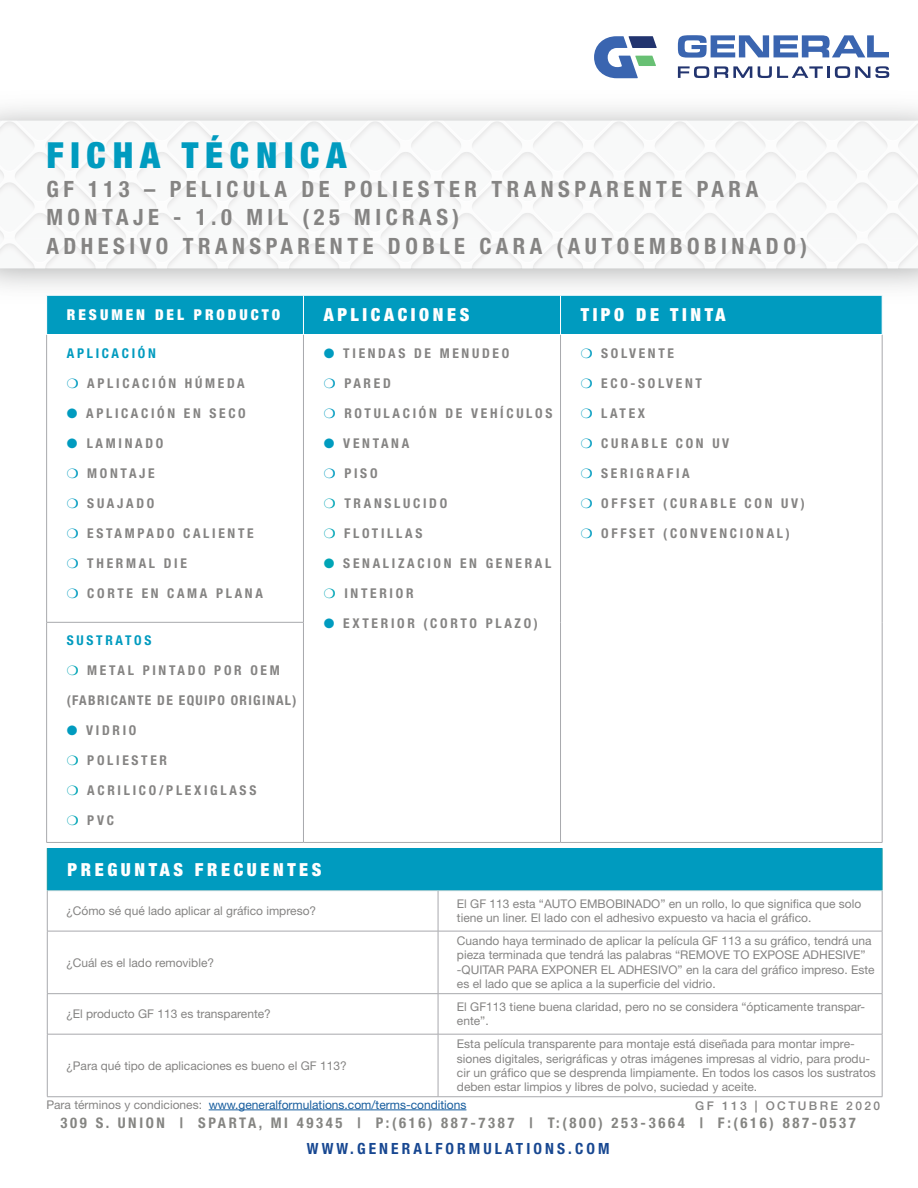
<style>
.page{position:relative;width:918px;height:1188px;background:#fff}
.page>*{position:absolute;margin:0;border:0;box-sizing:border-box;transform-origin:0 0}
.t1{font:900 condensed 36px "Helvetica Neue LT Std";letter-spacing:.19em;color:#009bbf}
.t2{font:700 condensed 22.5px "Helvetica Neue LT Std";letter-spacing:.2em;color:#858483}
.t3{font:900 condensed 18px "Helvetica Neue LT Std";letter-spacing:.2em;color:#fff}
.t4{font:700 condensed 15.45px "Helvetica Neue LT Std";letter-spacing:.2em;color:#174791}
.t5{font:900 condensed 15px "Helvetica Neue LT Std";letter-spacing:.2em;color:#fff}
.t6{font:700 condensed 14.7px "Helvetica Neue LT Std";letter-spacing:.18em;color:#858582}
.t7{font:700 condensed 13.5px "Helvetica Neue LT Std";letter-spacing:.2em;color:#858483}
.t8{font:700 condensed 13.5px "Helvetica Neue LT Std";letter-spacing:.1em;color:#858483}
.t9{font:700 condensed 13.5px "Helvetica Neue LT Std";letter-spacing:.2em;color:#009bbf}
.Table_Text{font:12px/14.4px "Helvetica Neue LT Std";color:#858483}
.t10{font:12px "Helvetica Neue LT Std";color:#175d9e}
.t11{font:500 12px "Helvetica Neue LT Std";letter-spacing:.2em;color:#858483}
.s1{color:#009bbf}
.s2{color:#00a5b6}
.s3{color:#858483}
</style>
<div class="page">
<img style="left:0;top:121px;width:686px;height:147px">
<img style="left:686px;top:121px;width:232px;height:147px">
<svg style="left:678px;top:66px;width:74px;height:12px"></svg>
<svg style="left:758px;top:66px;width:131px;height:12px"></svg>
<svg style="left:678px;top:35px;width:211px;height:23px"></svg>
<svg style="left:594px;top:36px;width:63px;height:42px"></svg>
<hr style="left:209px;top:1110px;width:257px;height:1px;background:#175d9e">
<div style="left:47px;top:848px;width:835px;height:43px;background:#009bbf"></div>
<hr style="left:438px;top:891px;width:1px;height:40px;background:#a8a9ad">
<hr style="left:438px;top:931px;width:1px;height:62px;background:#a8a9ad">
<hr style="left:438px;top:994px;width:1px;height:40px;background:#a8a9ad">
<hr style="left:438px;top:1034px;width:1px;height:63px;background:#a8a9ad">
<hr style="left:47px;top:848px;width:1px;height:42px;background:#209da5">
<hr style="left:882px;top:848px;width:1px;height:42px;background:#209da5">
<hr style="left:47px;top:890px;width:391px;height:1px;background:#aacfd4">
<hr style="left:438px;top:890px;width:444px;height:1px;background:#aacfd4">
<hr style="left:47px;top:891px;width:1px;height:40px;background:#a8a9ad">
<hr style="left:882px;top:891px;width:1px;height:40px;background:#a8a9ad">
<hr style="left:47px;top:931px;width:391px;height:1px;background:#a8a9ad">
<hr style="left:47px;top:931px;width:1px;height:62px;background:#a8a9ad">
<hr style="left:438px;top:931px;width:444px;height:1px;background:#a8a9ad">
<hr style="left:882px;top:931px;width:1px;height:62px;background:#a8a9ad">
<hr style="left:47px;top:993px;width:391px;height:1px;background:#a8a9ad">
<hr style="left:47px;top:994px;width:1px;height:40px;background:#a8a9ad">
<hr style="left:438px;top:993px;width:444px;height:1px;background:#a8a9ad">
<hr style="left:882px;top:994px;width:1px;height:40px;background:#a8a9ad">
<hr style="left:47px;top:1034px;width:391px;height:1px;background:#a8a9ad">
<hr style="left:47px;top:1034px;width:1px;height:63px;background:#a8a9ad">
<hr style="left:438px;top:1034px;width:444px;height:1px;background:#a8a9ad">
<hr style="left:882px;top:1034px;width:1px;height:63px;background:#a8a9ad">
<hr style="left:47px;top:1096px;width:391px;height:1px;background:#a8a9ad">
<hr style="left:438px;top:1096px;width:444px;height:1px;background:#a8a9ad">
<div style="left:47px;top:296px;width:835px;height:38px;background:#009bbf"></div>
<hr style="left:46px;top:335px;width:1px;height:287px;background:#a8a9ad">
<hr style="left:303px;top:335px;width:1px;height:287px;background:#a8a9ad">
<hr style="left:560px;top:335px;width:1px;height:287px;background:#a8a9ad">
<hr style="left:882px;top:335px;width:1px;height:287px;background:#a8a9ad">
<hr style="left:46px;top:622px;width:258px;height:1px;background:#a8a9ad">
<hr style="left:46px;top:623px;width:1px;height:219px;background:#a8a9ad">
<hr style="left:303px;top:623px;width:1px;height:219px;background:#a8a9ad">
<hr style="left:560px;top:622px;width:1px;height:220px;background:#a8a9ad">
<hr style="left:882px;top:622px;width:1px;height:220px;background:#a8a9ad">
<hr style="left:46px;top:842px;width:257px;height:1px;background:#a8a9ad">
<hr style="left:303px;top:842px;width:258px;height:1px;background:#a8a9ad">
<hr style="left:561px;top:842px;width:321px;height:1px;background:#a8a9ad">
<hr style="left:303px;top:295px;width:1px;height:39px;background:#fff">
<hr style="left:560px;top:295px;width:1px;height:39px;background:#fff">
<p class="t1" style="left:46px;top:133px;width:301px">FICHA TÉCNICA</p>
<p class="t2" style="left:46px;top:175px;width:713px">GF 113 – PELICULA DE POLIESTER TRANSPARENTE PARA</p>
<p class="t2" style="left:46px;top:204px;width:414px">MONTAJE - 1.0 MIL (25 MICRAS)</p>
<p class="t2" style="left:46px;top:232px;width:762px">ADHESIVO TRANSPARENTE DOBLE CARA (AUTOEMBOBINADO)</p>
<p class="t5" style="left:67px;top:306px;width:215px">RESUMEN DEL PRODUCTO</p>
<p class="t3" style="left:324px;top:304px;width:147px">APLICACIONES</p>
<p class="t3" style="left:581px;top:304px;width:146px">TIPO DE TINTA</p>
<p class="t9" style="left:67px;top:345px;width:91px">APLICACIÓN</p>
<p class="t7" style="left:67px;top:375px;width:179px"><span class="s1">❍</span> APLICACIÓN HÚMEDA</p>
<p class="t7" style="left:67px;top:405px;width:180px"><span class="s1">●</span> APLICACIÓN EN SECO</p>
<p class="t7" style="left:67px;top:435px;width:98px"><span class="s1">●</span> LAMINADO</p>
<p class="t7" style="left:67px;top:465px;width:89px"><span class="s1">❍</span> MONTAJE</p>
<p class="t7" style="left:67px;top:495px;width:89px"><span class="s1">❍</span> SUAJADO</p>
<p class="t7" style="left:67px;top:525px;width:188px"><span class="s1">❍</span> ESTAMPADO CALIENTE</p>
<p class="t7" style="left:67px;top:555px;width:122px"><span class="s1">❍</span> THERMAL DIE</p>
<p class="t7" style="left:67px;top:585px;width:198px"><span class="s1">❍</span> CORTE EN CAMA PLANA</p>
<p class="t7" style="left:324px;top:345px;width:187px"><span class="s1">●</span> TIENDAS DE MENUDEO</p>
<p class="t7" style="left:324px;top:375px;width:69px"><span class="s1">❍</span> PARED</p>
<p class="t7" style="left:324px;top:405px;width:230px"><span class="s1">❍</span> ROTULACIÓN DE VEHÍCULOS</p>
<p class="t7" style="left:324px;top:435px;width:87px"><span class="s1">●</span> VENTANA</p>
<p class="t7" style="left:324px;top:465px;width:55px"><span class="s1">❍</span> PISO</p>
<p class="t7" style="left:324px;top:495px;width:125px"><span class="s2">❍</span> TRANSLUCIDO</p>
<p class="t7" style="left:324px;top:525px;width:100px"><span class="s2">❍</span> FLOTILLAS</p>
<p class="t7" style="left:324px;top:555px;width:229px"><span class="s2">●</span> SENALIZACION EN GENERAL</p>
<p class="t7" style="left:324px;top:585px;width:91px"><span class="s2">❍</span> INTERIOR</p>
<p class="t7" style="left:324px;top:615px;width:216px"><span class="s1">●</span> EXTERIOR (CORTO PLAZO)</p>
<p class="t7" style="left:581px;top:345px;width:95px"><span class="s1">❍</span> SOLVENTE</p>
<p class="t7" style="left:581px;top:375px;width:123px"><span class="s1">❍</span> ECO-SOLVENT</p>
<p class="t7" style="left:581px;top:405px;width:66px"><span class="s1">❍</span> LATEX</p>
<p class="t7" style="left:581px;top:435px;width:150px"><span class="s1">❍</span> CURABLE CON UV</p>
<p class="t7" style="left:581px;top:465px;width:110px"><span class="s1">❍</span> SERIGRAFIA</p>
<p class="t7" style="left:581px;top:495px;width:226px"><span class="s1">❍</span> OFFSET (CURABLE CON UV)</p>
<p class="t7" style="left:581px;top:525px;width:211px"><span class="s1">❍</span> OFFSET (CONVENCIONAL)</p>
<p class="t9" style="left:67px;top:632px;width:86px">SUSTRATOS</p>
<p class="t7" style="left:67px;top:662px;width:214px"><span class="s2">❍</span> METAL PINTADO POR OEM</p>
<p class="t8" style="left:67px;top:692px;width:231px">(FABRICANTE DE EQUIPO ORIGINAL)</p>
<p class="t7" style="left:67px;top:722px;width:71px"><span class="s1">●</span> VIDRIO</p>
<p class="t7" style="left:67px;top:752px;width:102px"><span class="s2">❍</span> POLIESTER</p>
<p class="t7" style="left:67px;top:782px;width:191px"><span class="s2">❍</span> ACRILICO/PLEXIGLASS</p>
<p class="t7" style="left:67px;top:812px;width:49px"><span class="s2">❍</span> PVC</p>
<p class="t3" style="left:68px;top:858px;width:256px">PREGUNTAS FRECUENTES</p>
<p class="Table_Text" style="left:66px;top:904px;width:252px">¿Cómo sé qué lado aplicar al gráfico impreso?</p>
<p class="Table_Text" style="left:457px;top:896px;width:406px">El GF 113 esta “AUTO EMBOBINADO” en un rollo, lo que significa que solo tiene un liner. El lado con el adhesivo expuesto va hacia el gráfico.</p>
<p class="Table_Text" style="left:66px;top:955px;width:150px">¿Cuál es el lado removible?</p>
<p class="Table_Text" style="left:457px;top:933px;width:419px">Cuando haya terminado de aplicar la película GF 113 a su gráfico, tendrá una pieza terminada que tendrá las palabras “REMOVE TO EXPOSE ADHESIVE” -QUITAR PARA EXPONER EL ADHESIVO” en la cara del gráfico impreso. Este es el lado que se aplica a la superficie del vidrio.</p>
<p class="Table_Text" style="left:66px;top:1007px;width:206px">¿El producto GF 113 es transparente?</p>
<p class="Table_Text" style="left:457px;top:999px;width:410px">El GF113 tiene buena claridad, pero no se considera “ópticamente transpar&shy;ente”.</p>
<p class="Table_Text" style="left:66px;top:1058px;width:282px">¿Para qué tipo de aplicaciones es bueno el GF 113?</p>
<p class="Table_Text" style="left:457px;top:1037px;width:420px">Esta película transparente para montaje está diseñada para montar impre&shy;siones digitales, serigráficas y otras imágenes impresas al vidrio, para produ&shy;cir un gráfico que se desprenda limpiamente. En todos los casos los sustratos deben estar limpios y libres de polvo, suciedad y aceite.</p>
<p class="t10" style="left:46px;top:1097px;width:422px"><span class="s3">Para términos y condiciones:</span> www.generalformulations.com/terms-conditions</p>
<p class="t11" style="left:695px;top:1098px;width:186px">GF 113 | OCTUBRE 2020</p>
<p class="t6" style="left:61px;top:1114px;width:797px">309 S. UNION | SPARTA, MI 49345 | P:(616) 887-7387 | T:(800) 253-3664 | F:(616) 887-0537</p>
<p class="t4" style="left:307px;top:1139px;width:304px">WWW.GENERALFORMULATIONS.COM</p>
</div>
